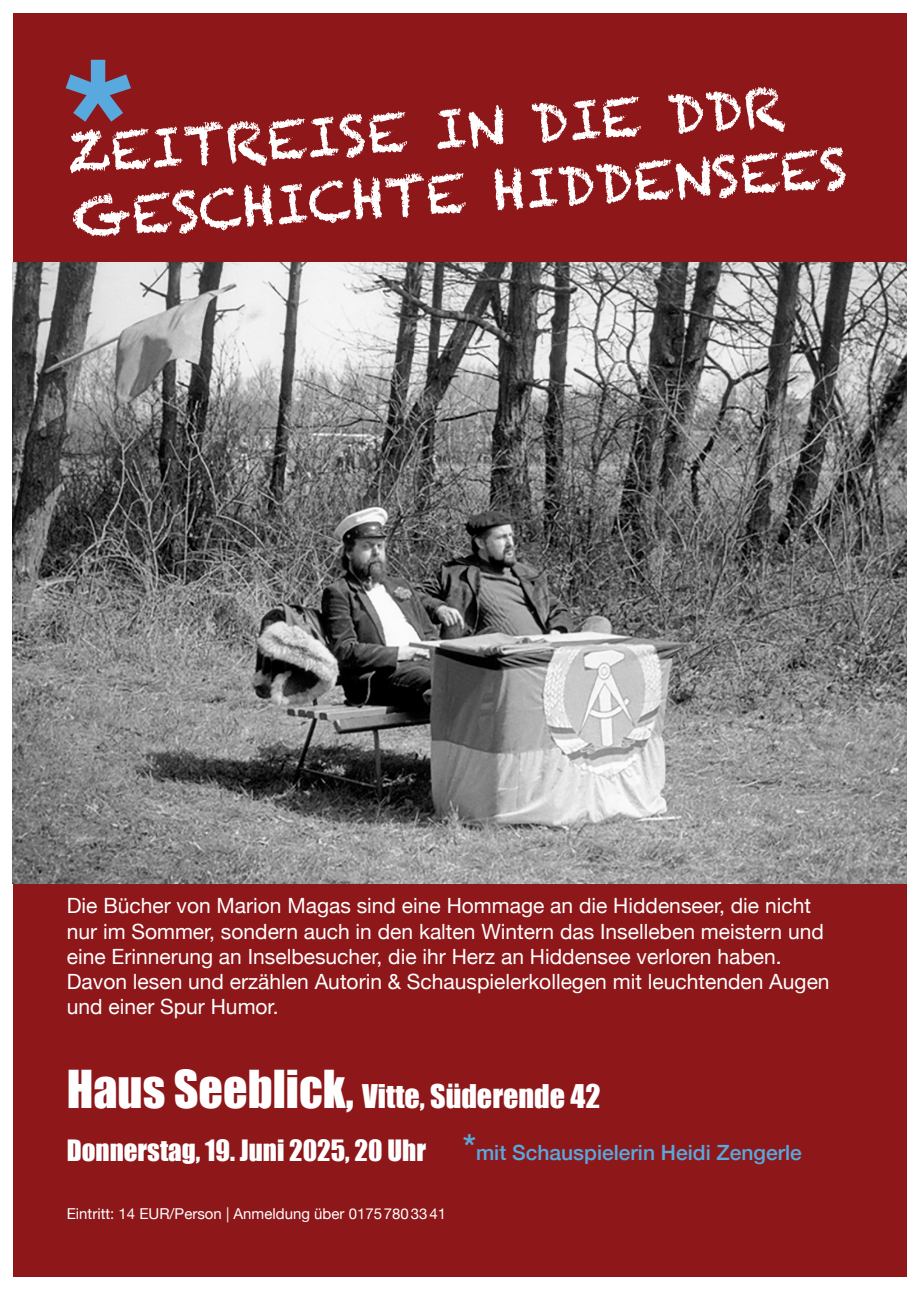
<style>
.page{position:relative;width:919px;height:1289px;background:#fff}
.page>*{position:absolute;margin:0;border:0;box-sizing:border-box;transform-origin:0 0}
.t1{font:700 180px "Helvetica Neue";color:#58a9dd}
.t2{font:54px "Chalkduster";color:#fff}
.t3{font:30px "Impact";color:#fff}
.t4{font:27px "Impact";color:#fff}
.t5{font:21px/25.2px "Helvetica Neue";color:#fff}
.t6{font:500 21px "Helvetica Neue";color:#58a9dd}
.t7{font:15px "Helvetica Neue";color:#fff}
.s1{font-size:48px}
.s2{font-size:36px}
</style>
<div class="page">
<div style="left:13px;top:821px;width:893px;height:455px;background:#8e171a"></div>
<div style="left:13px;top:13px;width:893px;height:317px;background:#8e171a"></div>
<img style="left:13px;top:263px;width:893px;height:620px">
<p class="t1" style="left:62px;top:-17px;width:75px">*</p>
<p class="t2" style="left:66px;top:123px;width:720px;rotate:-4deg">ZEITREISE IN DIE DDR</p>
<p class="t2" style="left:70px;top:188px;width:777px;rotate:-4deg">GESCHICHTE HIDDENSEES</p>
<p class="t5" style="left:67px;top:894px;width:764px">Die Bücher von Marion Magas sind eine Hommage an die Hiddenseer, die nicht nur im Sommer, sondern auch in den kalten Wintern das Inselleben meistern und eine Erinnerung an Inselbesucher, die ihr Herz an Hiddensee verloren haben.<br>Davon lesen und erzählen Autorin &amp; Schauspielerkollegen mit leuchtenden Augen und einer Spur Humor.</p>
<p class="t3" style="left:67px;top:1072px;width:535px"><span class="s1">Haus Seeblick,</span> Vitte, Süderende 42</p>
<p class="t4" style="left:67px;top:1129px;width:360px">Donnerstag, 19. Juni 2025, 20 Uhr</p>
<p class="t6" style="left:462px;top:1135px;width:340px"><span class="s2">*</span>mit Schauspielerin Heidi Zengerle</p>
<p class="t7" style="left:67px;top:1203px;width:381px">Eintritt: 14 EUR/Person | Anmeldung über 01757803341</p>
</div>
